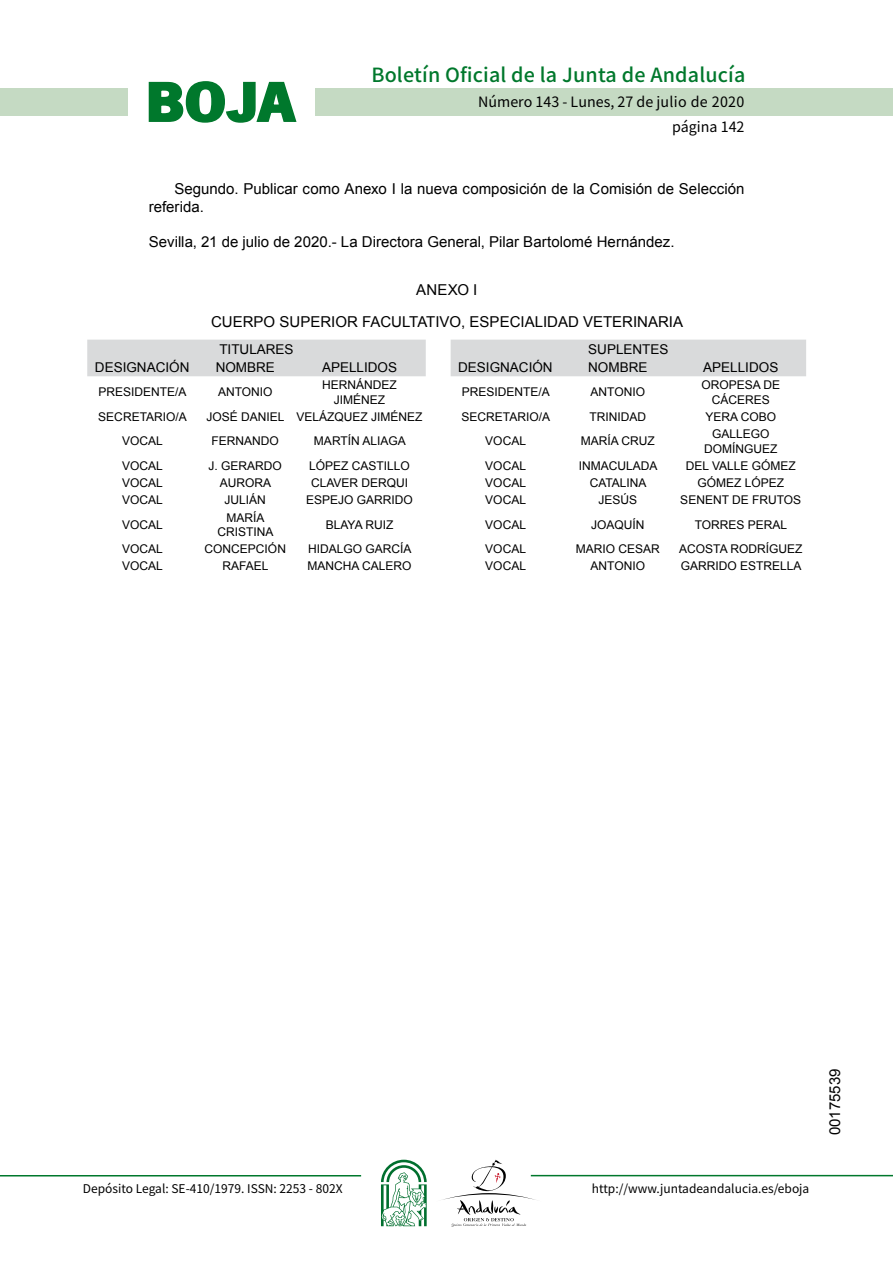
<style>
.page{position:relative;width:893px;height:1263px;background:#fff}
.page>*{position:absolute;margin:0;border:0;box-sizing:border-box;transform-origin:0 0}
.t1{font:700 57.75px "News Got T";color:#00782c;scale:1.14 1}
.t2{font:500 19.5px "Noto Sans HK";letter-spacing:.01em;color:#00782c}
.t3{font:15px/18px "Arial";color:#000}
.t4{font:14.25px/24.5px "Noto Sans HK";color:#000;text-align:right}
.t5{font:13.5px "Arial";color:#000}
.t6{font:12px/14.4px "Arial";color:#000;text-align:center}
.t7{font:12px "Noto Sans HK";color:#000}
</style>
<div class="page">
<div style="left:315px;top:88px;width:577px;height:28px;background:#c5dac3"></div>
<div style="left:0;top:88px;width:128px;height:28px;background:#c5dac3"></div>
<hr style="left:0;top:1175px;width:361px;height:2px;background:#00782c">
<hr style="left:531px;top:1175px;width:361px;height:1px;background:#00782c">
<svg style="left:148px;top:81px;width:149px;height:42px"></svg>
<svg style="left:442px;top:1160px;width:100px;height:67px"></svg>
<svg style="left:381px;top:1160px;width:45px;height:66px"></svg>
<div style="left:87px;top:340px;width:719px;height:36px;background:#d9dadb"></div>
<h1 class="t1" style="left:145px;top:68px;width:133px">BOJA</h1>
<h2 class="t2" style="left:371px;top:64px;width:375px">Boletín Oficial de la Junta de Andalucía</h2>
<p class="t4" style="left:478px;top:90px;width:268px">Número 143 - Lunes, 27 de julio de 2020 página 142</p>
<p class="t3" style="left:149px;top:180px;width:597px;text-indent:26px">Segundo. Publicar como Anexo I la nueva composición de la Comisión de Selección referida.</p>
<p class="t3" style="left:149px;top:233px;width:527px">Sevilla, 21 de julio de 2020.- La Directora General, Pilar Bartolomé Hernández.</p>
<p class="t3" style="left:211px;top:273px;width:473px;line-height:32.2px;text-align:center">ANEXO I<br>CUERPO SUPERIOR FACULTATIVO, ESPECIALIDAD VETERINARIA</p>
<p class="t5" style="left:219px;top:340px;width:76px">TITULARES</p>
<p class="t5" style="left:588px;top:340px;width:82px">SUPLENTES</p>
<p class="t5" style="left:95px;top:358px;width:96px">DESIGNACIÓN</p>
<p class="t5" style="left:216px;top:358px;width:61px">NOMBRE</p>
<p class="t5" style="left:322px;top:358px;width:77px">APELLIDOS</p>
<p class="t5" style="left:458px;top:358px;width:96px">DESIGNACIÓN</p>
<p class="t5" style="left:588px;top:358px;width:61px">NOMBRE</p>
<p class="t5" style="left:703px;top:358px;width:77px">APELLIDOS</p>
<p class="t6" style="left:98px;top:385px;width:90px">PRESIDENTE/A</p>
<p class="t6" style="left:218px;top:385px;width:56px">ANTONIO</p>
<p class="t6" style="left:322px;top:378px;width:76px">HERNÁNDEZ<br>JIMÉNEZ</p>
<p class="t6" style="left:461px;top:385px;width:90px">PRESIDENTE/A</p>
<p class="t6" style="left:590px;top:385px;width:56px">ANTONIO</p>
<p class="t6" style="left:701px;top:378px;width:80px">OROPESA DE<br>CÁCERES</p>
<p class="t6" style="left:98px;top:410px;width:90px">SECRETARIO/A</p>
<p class="t6" style="left:206px;top:410px;width:218px">JOSÉ DANIEL VELÁZQUEZ JIMÉNEZ</p>
<p class="t6" style="left:461px;top:410px;width:90px">SECRETARIO/A</p>
<p class="t6" style="left:589px;top:410px;width:58px">TRINIDAD</p>
<p class="t6" style="left:705px;top:410px;width:72px">YERA COBO</p>
<p class="t6" style="left:122px;top:434px;width:42px">VOCAL</p>
<p class="t6" style="left:212px;top:434px;width:69px">FERNANDO</p>
<p class="t6" style="left:314px;top:434px;width:93px">MARTÍN ALIAGA</p>
<p class="t6" style="left:485px;top:434px;width:42px">VOCAL</p>
<p class="t6" style="left:581px;top:434px;width:76px">MARÍA CRUZ</p>
<p class="t6" style="left:704px;top:427px;width:75px">GALLEGO<br>DOMÍNGUEZ</p>
<p class="t6" style="left:122px;top:459px;width:42px">VOCAL</p>
<p class="t6" style="left:209px;top:459px;width:75px">J. GERARDO</p>
<p class="t6" style="left:309px;top:459px;width:102px">LÓPEZ CASTILLO</p>
<p class="t6" style="left:485px;top:459px;width:42px">VOCAL</p>
<p class="t6" style="left:579px;top:459px;width:80px">INMACULADA</p>
<p class="t6" style="left:685px;top:459px;width:112px">DEL VALLE GÓMEZ</p>
<p class="t6" style="left:122px;top:476px;width:42px">VOCAL</p>
<p class="t6" style="left:220px;top:476px;width:53px">AURORA</p>
<p class="t6" style="left:311px;top:476px;width:99px">CLAVER DERQUI</p>
<p class="t6" style="left:485px;top:476px;width:42px">VOCAL</p>
<p class="t6" style="left:589px;top:476px;width:58px">CATALINA</p>
<p class="t6" style="left:697px;top:476px;width:88px">GÓMEZ LÓPEZ</p>
<p class="t6" style="left:122px;top:493px;width:42px">VOCAL</p>
<p class="t6" style="left:225px;top:493px;width:43px">JULIÁN</p>
<p class="t6" style="left:306px;top:493px;width:108px">ESPEJO GARRIDO</p>
<p class="t6" style="left:485px;top:493px;width:42px">VOCAL</p>
<p class="t6" style="left:598px;top:493px;width:40px">JESÚS</p>
<p class="t6" style="left:680px;top:493px;width:122px">SENENT DE FRUTOS</p>
<p class="t6" style="left:122px;top:517px;width:42px">VOCAL</p>
<p class="t6" style="left:218px;top:510px;width:58px">MARÍA<br>CRISTINA</p>
<p class="t6" style="left:326px;top:517px;width:69px">BLAYA RUIZ</p>
<p class="t6" style="left:485px;top:517px;width:42px">VOCAL</p>
<p class="t6" style="left:591px;top:517px;width:55px">JOAQUÍN</p>
<p class="t6" style="left:694px;top:517px;width:94px">TORRES PERAL</p>
<p class="t6" style="left:122px;top:542px;width:42px">VOCAL</p>
<p class="t6" style="left:205px;top:542px;width:83px">CONCEPCIÓN</p>
<p class="t6" style="left:308px;top:542px;width:105px">HIDALGO GARCÍA</p>
<p class="t6" style="left:485px;top:542px;width:42px">VOCAL</p>
<p class="t6" style="left:576px;top:542px;width:86px">MARIO CESAR</p>
<p class="t6" style="left:679px;top:542px;width:125px">ACOSTA RODRÍGUEZ</p>
<p class="t6" style="left:122px;top:559px;width:42px">VOCAL</p>
<p class="t6" style="left:222px;top:559px;width:48px">RAFAEL</p>
<p class="t6" style="left:307px;top:559px;width:106px">MANCHA CALERO</p>
<p class="t6" style="left:485px;top:559px;width:42px">VOCAL</p>
<p class="t6" style="left:590px;top:559px;width:56px">ANTONIO</p>
<p class="t6" style="left:680px;top:559px;width:122px">GARRIDO ESTRELLA</p>
<p class="t7" style="left:83px;top:1181px;width:261px">Depósito Legal: SE-410/1979. ISSN: 2253 - 802X</p>
<p class="t7" style="left:592px;top:1181px;width:219px">http://www.juntadeandalucia.es/eboja</p>
<p class="t3" style="left:826px;top:1135px;width:68px;rotate:-90deg">00175539</p>
</div>
